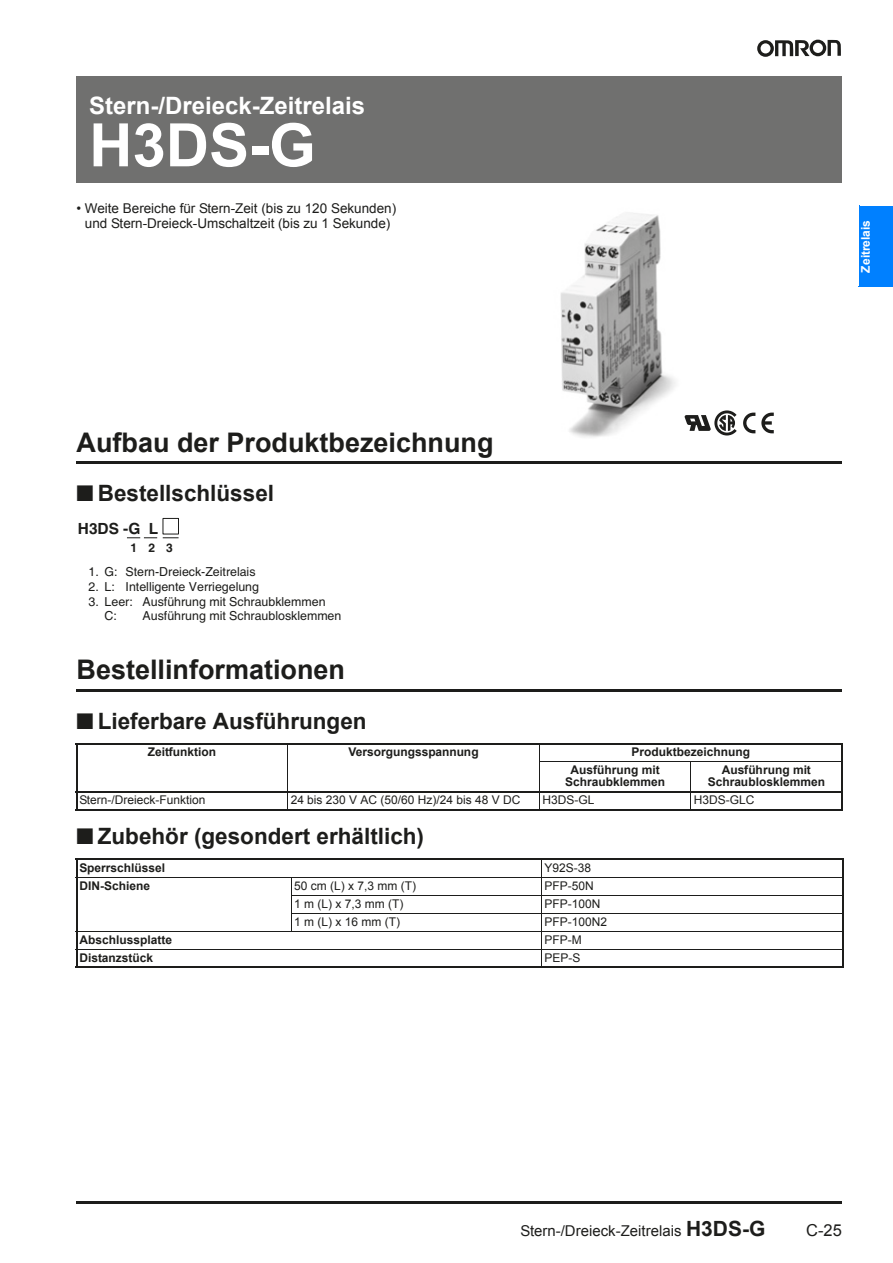
<style>
.page{position:relative;width:893px;height:1263px;background:#fff}
.page>*{position:absolute;margin:0;border:0;box-sizing:border-box;transform-origin:0 0}
.t1{font:700 60px "Arial";color:#fff}
.t2{font:700 27px "Arial";color:#1d1d1b}
.t3{font:700 24px "Arial";color:#fff}
.t4{font:700 22.5px "Arial";color:#1d1d1b}
.t5{font:16.5px "Arial";color:#1d1d1b}
.t6{font:700 15.45px "Helvetica";color:#1d1d1b}
.t7{font:15px "Arial";color:#1d1d1b}
.t8{font:13.5px/15px "Arial";color:#1d1d1b;text-align:center}
.t9{font:12.45px/14.7px "Helvetica";color:#1d1d1b}
.t10{font:700 12px/18px "Arial";color:#1d1d1b}
.t11{font:12px "Arial";color:#1d1d1b}
.t12{font:700 12px "Arial";color:#fff}
.t13{font:700 12px "Helvetica";color:#1d1d1b}
.s1{font-weight:700;font-size:21px}
</style>
<div class="page">
<div style="left:76px;top:77px;width:766px;height:106px;background:#70706f"></div>
<svg style="left:757px;top:40px;width:84px;height:17px"></svg>
<hr style="left:76px;top:1202px;width:766px;height:2px;background:#1d1d1b">
<div style="left:859px;top:206px;width:34px;height:81px;background:#0080ff"></div>
<img style="left:560px;top:213px;width:214px;height:225px">
<svg style="left:684px;top:410px;width:53px;height:26px"></svg>
<svg style="left:761px;top:413px;width:13px;height:20px"></svg>
<svg style="left:743px;top:413px;width:12px;height:20px"></svg>
<hr style="left:76px;top:461px;width:766px;height:3px;background:#1d1d1b">
<hr style="left:76px;top:689px;width:766px;height:3px;background:#1d1d1b">
<svg style="left:127px;top:518px;width:52px;height:21px"></svg>
<hr style="left:76px;top:744px;width:1px;height:65px;background:#1d1d1b">
<hr style="left:287px;top:743px;width:1px;height:67px;background:#1d1d1b">
<hr style="left:539px;top:743px;width:1px;height:67px;background:#1d1d1b">
<hr style="left:690px;top:761px;width:1px;height:49px;background:#1d1d1b">
<hr style="left:841px;top:744px;width:2px;height:65px;background:#1d1d1b">
<hr style="left:76px;top:743px;width:767px;height:1px;background:#1d1d1b">
<hr style="left:539px;top:761px;width:304px;height:1px;background:#1d1d1b">
<hr style="left:76px;top:791px;width:767px;height:1px;background:#1d1d1b">
<hr style="left:76px;top:809px;width:767px;height:1px;background:#1d1d1b">
<hr style="left:76px;top:860px;width:1px;height:106px;background:#1d1d1b">
<hr style="left:291px;top:877px;width:1px;height:54px;background:#1d1d1b">
<hr style="left:541px;top:858px;width:1px;height:110px;background:#1d1d1b">
<hr style="left:842px;top:860px;width:2px;height:106px;background:#1d1d1b">
<hr style="left:76px;top:858px;width:768px;height:2px;background:#1d1d1b">
<hr style="left:76px;top:877px;width:768px;height:1px;background:#1d1d1b">
<hr style="left:291px;top:895px;width:553px;height:1px;background:#1d1d1b">
<hr style="left:291px;top:913px;width:553px;height:1px;background:#1d1d1b">
<hr style="left:76px;top:931px;width:768px;height:1px;background:#1d1d1b">
<hr style="left:76px;top:949px;width:768px;height:1px;background:#1d1d1b">
<hr style="left:76px;top:966px;width:768px;height:2px;background:#1d1d1b">
<h3 class="t3" style="left:89px;top:90px;width:277px">Stern-/Dreieck-Zeitrelais</h3>
<h1 class="t1" style="left:89px;top:106px;width:228px">H3DS-G</h1>
<p class="t8" style="left:76px;top:201px;width:321px">• Weite Bereiche für Stern-Zeit (bis zu 120 Sekunden) und Stern-Dreieck-Umschaltzeit (bis zu 1 Sekunde)</p>
<p class="t12" style="left:857px;top:273px;width:54px;rotate:-90deg">Zeitrelais</p>
<h2 class="t2" style="left:76px;top:425px;width:418px">Aufbau der Produktbezeichnung</h2>
<h3 class="t4" style="left:76px;top:478px;width:199px">■ Bestellschlüssel</h3>
<p class="t6" style="left:78px;top:519px;width:82px">H3DS -G L</p>
<p class="t9" style="left:89px;top:565px;width:168px">1. G: Stern-Dreieck-Zeitrelais</p>
<p class="t9" style="left:89px;top:579px;width:172px">2. L: Intelligente Verriegelung</p>
<p class="t9" style="left:105px;top:594px;width:222px;text-indent:-16px">3. Leer: Ausführung mit Schraubklemmen<br>C:</p>
<p class="t13" style="left:131px;top:541px;width:44px">1 2 3</p>
<p class="t9" style="left:143px;top:609px;width:200px">Ausführung mit Schraublosklemmen</p>
<h2 class="t2" style="left:76px;top:652px;width:270px">Bestellinformationen</h2>
<h3 class="t4" style="left:76px;top:706px;width:292px">■ Lieferbare Ausführungen</h3>
<p class="t10" style="left:148px;top:743px;width:70px">Zeitfunktion</p>
<p class="t10" style="left:348px;top:743px;width:132px">Versorgungsspannung</p>
<p class="t10" style="left:570px;top:743px;width:181px;text-indent:61px">Produktbezeichnung<br>Ausführung mit</p>
<p class="t10" style="left:565px;top:773px;width:101px">Schraubklemmen</p>
<p class="t10" style="left:708px;top:764px;width:119px;line-height:12px;text-align:center">Ausführung mit<br>Schraublosklemmen</p>
<p class="t11" style="left:79px;top:792px;width:127px">Stern-/Dreieck-Funktion</p>
<p class="t11" style="left:291px;top:792px;width:231px">24 bis 230 V AC (50/60 Hz)/24 bis 48 V DC</p>
<p class="t11" style="left:542px;top:792px;width:53px">H3DS-GL</p>
<p class="t11" style="left:694px;top:792px;width:62px">H3DS-GLC</p>
<h3 class="t4" style="left:76px;top:821px;width:349px">■ Zubehör (gesondert erhältlich)</h3>
<p class="t10" style="left:79px;top:859px;width:87px">Sperrschlüssel</p>
<p class="t11" style="left:544px;top:859px;width:48px">Y92S-38</p>
<p class="t10" style="left:79px;top:877px;width:72px">DIN-Schiene</p>
<p class="t11" style="left:294px;top:877px;width:123px">50 cm (L) x 7,3 mm (T)</p>
<p class="t11" style="left:544px;top:877px;width:51px">PFP-50N</p>
<p class="t11" style="left:294px;top:895px;width:111px">1 m (L) x 7,3 mm (T)</p>
<p class="t11" style="left:544px;top:895px;width:57px">PFP-100N</p>
<p class="t11" style="left:294px;top:913px;width:107px">1 m (L) x 16 mm (T)</p>
<p class="t11" style="left:544px;top:913px;width:64px">PFP-100N2</p>
<p class="t10" style="left:79px;top:931px;width:94px">Abschlussplatte</p>
<p class="t11" style="left:544px;top:931px;width:39px">PFP-M</p>
<p class="t10" style="left:79px;top:949px;width:75px">Distanzstück</p>
<p class="t11" style="left:544px;top:950px;width:37px">PEP-S</p>
<p class="t7" style="left:521px;top:1221px;width:246px">Stern-/Dreieck-Zeitrelais <span class="s1">H3DS-G</span></p>
<h3 class="t5" style="left:806px;top:1219px;width:37px">C-25</h3>
</div>
